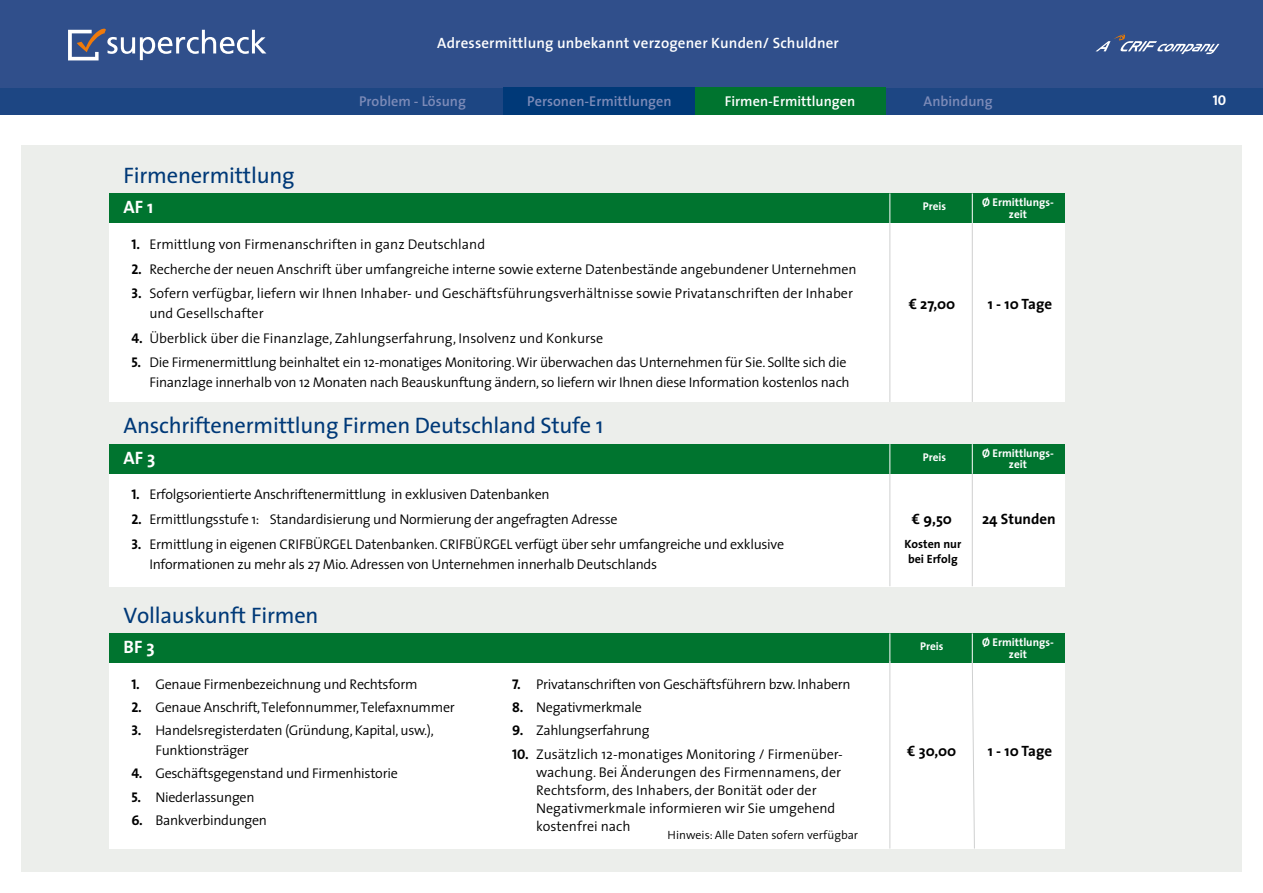
<style>
.page{position:relative;width:1263px;height:893px;background:#fff}
.page>*{position:absolute;margin:0;border:0;box-sizing:border-box;transform-origin:0 0}
.t1{font:22.5px "The Sans";letter-spacing:-.01em;color:#003978}
.t2{font:700 18px "The Sans";color:#fff}
.t3{font:600 15px "The Sans";letter-spacing:.01em;color:#fff}
.t4{font:700 15px "The Sans";color:#000}
.t5{font:600 14.25px "The Sans";color:#7d8bb8}
.t6{font:600 14.25px "The Sans";color:#fff}
.t7{font:14.25px "The Sans Bold Caps";color:#fff}
.t8{font:300 14.1px/19.5px "The Sans";letter-spacing:-.02em;color:#000}
.t9{font:300 14.1px/18px "The Sans";color:#000}
.t10{font:300 12px "The Sans";color:#000}
.t11{font:700 12px/14.4px "The Sans";color:#000;text-align:center}
.t12{font:700 11.25px/11.2px "The Sans";color:#fff;text-align:center}
.s1{font-family:"The Sans Bold Caps";font-weight:400}
</style>
<div class="page">
<div style="left:0;top:88px;width:1263px;height:27px;background:#1d4683"></div>
<div style="left:0;top:0;width:1263px;height:88px;background:#304f8b"></div>
<div style="left:694px;top:88px;width:192px;height:27px;background:#00742f"></div>
<div style="left:503px;top:88px;width:191px;height:27px;background:#003978"></div>
<div style="left:21px;top:145px;width:1221px;height:727px;background:#eceeeb"></div>
<div style="left:110px;top:633px;width:955px;height:215px;background:#fff"></div>
<div style="left:110px;top:193px;width:955px;height:209px;background:#fff"></div>
<div style="left:110px;top:444px;width:955px;height:142px;background:#fff"></div>
<div style="left:110px;top:193px;width:955px;height:30px;background:#00742f"></div>
<div style="left:110px;top:444px;width:955px;height:30px;background:#00742f"></div>
<div style="left:110px;top:633px;width:955px;height:30px;background:#00742f"></div>
<hr style="left:889px;top:633px;width:1px;height:30px;background:#fff">
<hr style="left:972px;top:633px;width:1px;height:30px;background:#fff">
<hr style="left:889px;top:661px;width:1px;height:187px;background:#cfd0d0">
<svg style="left:971px;top:660px;width:4px;height:189px"></svg>
<hr style="left:889px;top:193px;width:1px;height:30px;background:#fff">
<hr style="left:972px;top:193px;width:1px;height:30px;background:#fff">
<hr style="left:889px;top:444px;width:1px;height:30px;background:#fff">
<hr style="left:972px;top:444px;width:1px;height:30px;background:#fff">
<hr style="left:889px;top:223px;width:1px;height:179px;background:#cfd0d0">
<hr style="left:972px;top:223px;width:1px;height:179px;background:#cfd0d0">
<hr style="left:889px;top:474px;width:1px;height:112px;background:#cfd0d0">
<hr style="left:972px;top:474px;width:1px;height:112px;background:#cfd0d0">
<svg style="left:1095px;top:33px;width:124px;height:21px"></svg>
<svg style="left:68px;top:28px;width:198px;height:32px"></svg>
<p class="t3" style="left:437px;top:31px;width:403px">Adressermittlung unbekannt verzogener Kunden/ Schuldner</p>
<h1 class="t1" style="left:124px;top:156px;width:173px">Firmenermittlung</h1>
<p class="t2" style="left:124px;top:192px;width:31px">AF 1</p>
<p class="t5" style="left:359px;top:89px;width:108px">Problem - Lösung</p>
<p class="t5" style="left:527px;top:89px;width:146px">Personen-Ermittlungen</p>
<p class="t6" style="left:725px;top:89px;width:132px">Firmen-Ermittlungen</p>
<p class="t5" style="left:923px;top:89px;width:71px">Anbindung</p>
<p class="t7" style="left:1213px;top:88px;width:15px">10</p>
<p class="t12" style="left:923px;top:200px;width:25px">Preis</p>
<p class="t12" style="left:982px;top:197px;width:73px">Ø Ermittlungs&shy;zeit</p>
<p class="t9" style="left:131px;top:235px;width:355px"><span class="s1">1.</span> Ermittlung von Firmenanschriften in ganz Deutschland</p>
<p class="t8" style="left:131px;top:259px;width:727px"><span class="s1">2.</span> Recherche der neuen Anschrift über umfangreiche interne sowie externe Datenbestände angebundener Unternehmen</p>
<p class="t9" style="left:149px;top:283px;width:705px;line-height:19.5px;text-indent:-18px"><span class="s1">3.</span> Sofern verfügbar, liefern wir Ihnen Inhaber- und Geschäftsführungsverhältnisse sowie Privatanschriften der Inhaber und Gesellschafter</p>
<p class="t9" style="left:131px;top:328px;width:473px"><span class="s1">4.</span> Überblick über die Finanzlage, Zahlungserfahrung, Insolvenz und Konkurse</p>
<p class="t8" style="left:131px;top:352px;width:720px;text-align:right"><span class="s1">5.</span> Die Firmenermittlung beinhaltet ein 12-monatiges Monitoring. Wir überwachen das Unternehmen für Sie. Sollte sich die<br>Finanzlage innerhalb von 12 Monaten nach Beauskunftung ändern, so liefern wir Ihnen diese Information kostenlos nach</p>
<h1 class="t1" style="left:124px;top:407px;width:481px">Anschriftenermittlung Firmen Deutschland Stufe 1</h1>
<p class="t2" style="left:124px;top:442px;width:33px">AF 3</p>
<p class="t8" style="left:131px;top:484px;width:420px"><span class="s1">1.</span> Erfolgsorientierte Anschriftenermittlung in exklusiven Datenbanken</p>
<p class="t8" style="left:131px;top:509px;width:488px"><span class="s1">2.</span> Ermittlungsstufe 1: Standardisierung und Normierung der angefragten Adresse</p>
<p class="t8" style="left:149px;top:534px;width:636px;text-indent:-18px"><span class="s1">3.</span> Ermittlung in eigenen CRIFBÜRGEL Datenbanken. CRIFBÜRGEL verfügt über sehr umfangreiche und exklusive<br>Informationen zu mehr als 27 Mio. Adressen von Unternehmen innerhalb Deutschlands</p>
<h1 class="t1" style="left:124px;top:596px;width:197px">Vollauskunft Firmen</h1>
<p class="t4" style="left:909px;top:291px;width:48px">€ 27,00</p>
<p class="t4" style="left:988px;top:291px;width:66px">1 - 10 Tage</p>
<p class="t12" style="left:923px;top:451px;width:25px">Preis</p>
<p class="t4" style="left:912px;top:507px;width:42px">€ 9,50</p>
<p class="t11" style="left:904px;top:537px;width:58px">Kosten nur bei Erfolg</p>
<p class="t12" style="left:982px;top:447px;width:73px">Ø Ermittlungs&shy;zeit</p>
<p class="t4" style="left:982px;top:507px;width:75px">24 Stunden</p>
<p class="t2" style="left:124px;top:632px;width:33px">BF 3</p>
<p class="t12" style="left:920px;top:640px;width:25px">Preis</p>
<p class="t12" style="left:982px;top:637px;width:73px">Ø Ermittlungs&shy;zeit</p>
<p class="t8" style="left:131px;top:674px;width:288px"><span class="s1">1.</span> Genaue Firmenbezeichnung und Rechtsform</p>
<p class="t8" style="left:131px;top:697px;width:325px"><span class="s1">2.</span> Genaue Anschrift, Telefonnummer, Telefaxnummer</p>
<p class="t8" style="left:155px;top:720px;width:280px;text-indent:-24px"><span class="s1">3.</span> Handelsregisterdaten (Gründung, Kapital, usw.),<br>Funktionsträger</p>
<p class="t8" style="left:131px;top:763px;width:268px"><span class="s1">4.</span> Geschäftsgegenstand und Firmenhistorie</p>
<p class="t8" style="left:131px;top:786px;width:125px"><span class="s1">5.</span> Niederlassungen</p>
<p class="t8" style="left:131px;top:810px;width:137px"><span class="s1">6.</span> Bankverbindungen</p>
<p class="t8" style="left:512px;top:674px;width:340px"><span class="s1">7.</span> Privatanschriften von Geschäftsführern bzw. Inhabern</p>
<p class="t8" style="left:512px;top:697px;width:131px"><span class="s1">8.</span> Negativmerkmale</p>
<p class="t8" style="left:512px;top:720px;width:139px"><span class="s1">9.</span> Zahlungserfahrung</p>
<p class="t9" style="left:536px;top:744px;width:307px;text-indent:-24px"><span class="s1">10.</span> Zusätzlich 12-monatiges Monitoring / Firmenüber&shy;wachung. Bei Änderungen des Firmennamens, der Rechtsform, des Inhabers, der Bonität oder der Negativmerkmale informieren wir Sie umgehend kostenfrei nach</p>
<p class="t4" style="left:907px;top:738px;width:51px">€ 30,00</p>
<p class="t4" style="left:988px;top:738px;width:66px">1 - 10 Tage</p>
<p class="t10" style="left:668px;top:825px;width:192px">Hinweis: Alle Daten sofern verfügbar</p>
</div>
